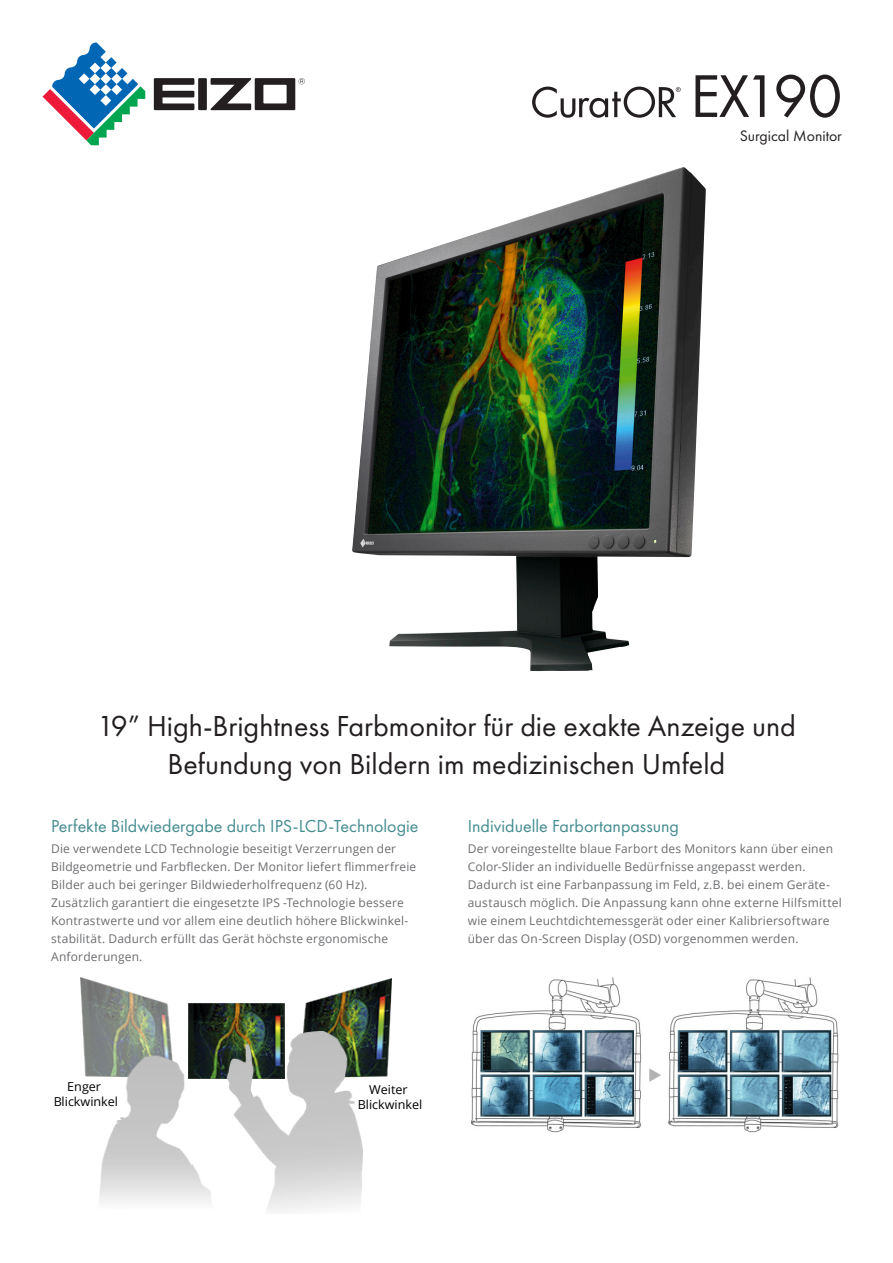
<style>
.page{position:relative;width:893px;height:1263px;background:#fff}
.page>*{position:absolute;margin:0;border:0;box-sizing:border-box;transform-origin:0 0}
.catch_copy{font:30px/37.5px "Futura PT";color:#231f20;text-align:center}
.E-title{font:18px "Futura PT";color:#448c90}
.t1{font:15.75px "Futura PT";color:#231f20}
.t2{font:12.3px/14.9px "Open Sans";color:#000;text-align:center}
.body{font:12px/18px "Open Sans";letter-spacing:.015em;color:#6c6d70}
</style>
<div class="page">
<svg style="left:532px;top:87px;width:149px;height:31px"></svg>
<svg style="left:695px;top:75px;width:69px;height:42px"></svg>
<svg style="left:776px;top:75px;width:64px;height:43px"></svg>
<img style="left:189px;top:1004px;width:95px;height:27px">
<img style="left:303px;top:978px;width:88px;height:99px">
<img style="left:81px;top:977px;width:89px;height:100px">
<img style="left:99px;top:1031px;width:263px;height:181px">
<img style="left:471px;top:977px;width:368px;height:156px">
<svg style="left:154px;top:78px;width:151px;height:32px"></svg>
<svg style="left:43px;top:43px;width:102px;height:102px"></svg>
<img style="left:352px;top:167px;width:354px;height:504px">
<h3 class="t1" style="left:740px;top:126px;width:104px">Surgical Monitor</h3>
<p class="catch_copy" style="left:97px;top:707px;width:700px">19” High-Brightness Farbmonitor für die exakte Anzeige und<br>Befundung von Bildern im medizinischen Umfeld</p>
<p class="E-title" style="left:51px;top:815px;width:369px">Perfekte Bildwiedergabe durch IPS-LCD-Technologie</p>
<p class="body" style="left:51px;top:839px;width:347px">Die verwendete LCD Technologie beseitigt Verzerrungen der</p>
<p class="body" style="left:51px;top:857px;width:367px">Bildgeometrie und Farbflecken. Der Monitor liefert flimmerfreie<br>Bilder auch bei geringer Bildwiederholfrequenz (60 Hz .(</p>
<p class="body" style="left:51px;top:893px;width:354px">Zusätzlich garantiert die eingesetzte IPS -Technologie bessere</p>
<p class="body" style="left:51px;top:929px;width:339px">stabilität. Dadurch erfüllt das Gerät höchste ergonomische</p>
<p class="body" style="left:51px;top:911px;width:359px">Kontrastwerte und vor allem eine deutlich höhere Blickwinkel-</p>
<p class="body" style="left:51px;top:947px;width:93px">Anforderungen.</p>
<p class="E-title" style="left:468px;top:815px;width:213px">Individuelle Farbortanpassung</p>
<p class="body" style="left:468px;top:839px;width:367px">Der voreingestellte blaue Farbort des Monitors kann über einen</p>
<p class="body" style="left:468px;top:857px;width:339px">Color-Slider an individuelle Bedürfnisse angepasst werden.</p>
<p class="body" style="left:468px;top:893px;width:375px">austausch möglich. Die Anpassung kann ohne externe Hilfsmittel</p>
<p class="body" style="left:468px;top:875px;width:364px">Dadurch ist eine Farbanpassung im Feld B.z, . bei einem Geräte-</p>
<p class="body" style="left:468px;top:911px;width:363px">wie einem Leuchtdichtemessgerät oder einer Kalibriersoftware über das On-Screen Display (OSD) vorgenommen werden.</p>
<p class="t2" style="left:53px;top:1079px;width:66px">Enger<br>Blickwinkel</p>
<p class="t2" style="left:358px;top:1082px;width:66px">Weiter<br>Blickwinkel</p>
</div>
